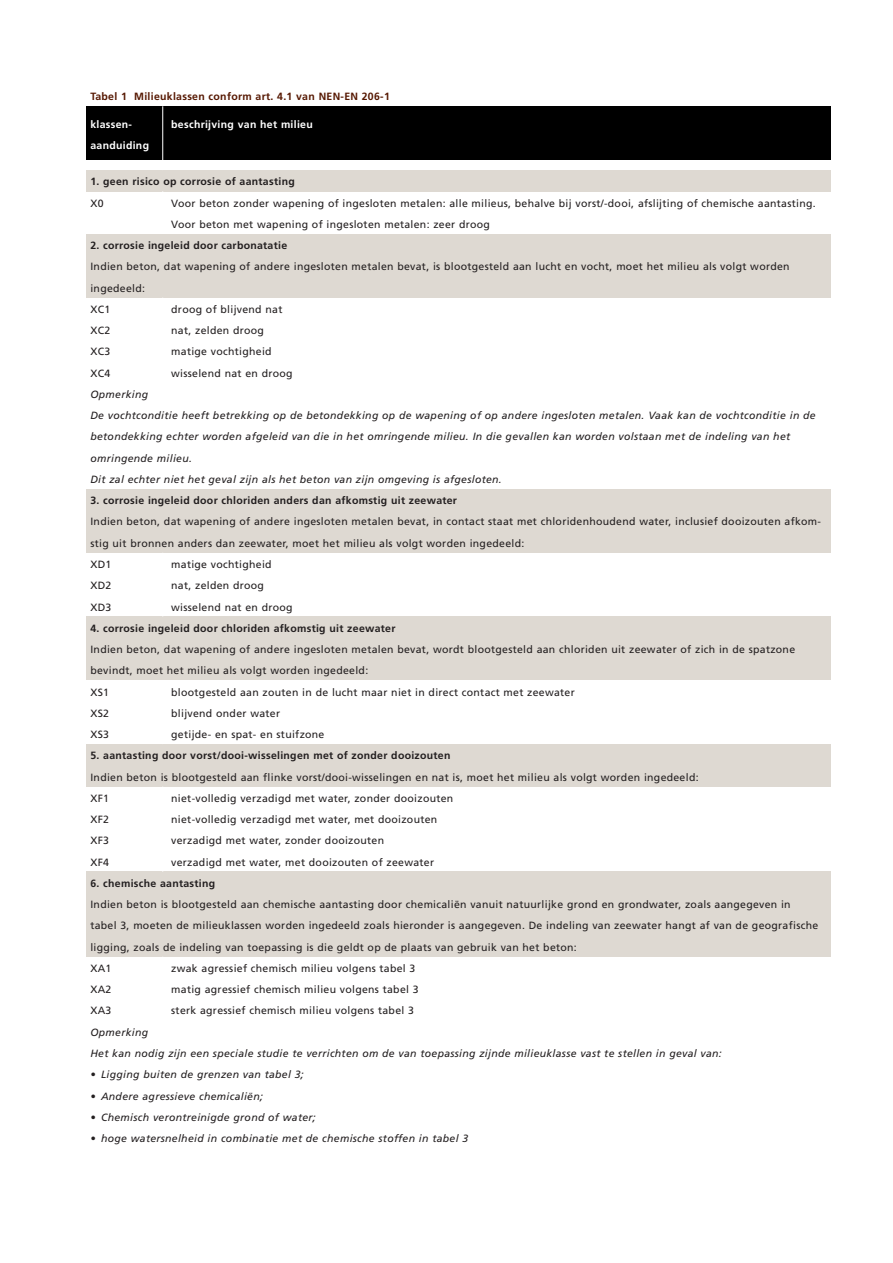
<style>
.page{position:relative;width:893px;height:1263px;background:#fff}
.page>*{position:absolute;margin:0;border:0;box-sizing:border-box;transform-origin:0 0}
.t1{font:10.5px/21.3px "Frutiger";letter-spacing:.03em;color:#231f20}
.t2{font:italic 10.5px/21.3px "Frutiger";letter-spacing:.03em;color:#231f20}
.t3{font:700 10.5px "Frutiger";letter-spacing:.03em;color:#231f20}
.t4{font:700 10.5px "Frutiger";letter-spacing:.03em;color:#561802}
.t5{font:700 10.5px "Frutiger";letter-spacing:.03em;color:#fff}
</style>
<div class="page">
<div style="left:86px;top:106px;width:744px;height:53px;background:#000"></div>
<div style="left:86px;top:170px;width:744px;height:21px;background:#ded9d2"></div>
<div style="left:86px;top:234px;width:744px;height:64px;background:#ded9d2"></div>
<div style="left:86px;top:489px;width:744px;height:64px;background:#ded9d2"></div>
<div style="left:86px;top:617px;width:744px;height:63px;background:#ded9d2"></div>
<div style="left:86px;top:744px;width:744px;height:43px;background:#ded9d2"></div>
<div style="left:86px;top:872px;width:744px;height:85px;background:#ded9d2"></div>
<hr style="left:162px;top:106px;width:1px;height:64px;background:#fff">
<p class="t4" style="left:90px;top:92px;width:301px">Tabel 1 Milieuklassen conform art. 4.1 van NEN-EN 206-1</p>
<p class="t5" style="left:90px;top:120px;width:43px">klassen-</p>
<p class="t5" style="left:171px;top:120px;width:143px">beschrijving van het milieu</p>
<p class="t5" style="left:90px;top:141px;width:60px">aanduiding</p>
<p class="t3" style="left:90px;top:177px;width:206px">1. geen risico op corrosie of aantasting</p>
<p class="t1" style="left:90px;top:193px;width:15px">X0</p>
<p class="t1" style="left:171px;top:193px;width:646px">Voor beton zonder wapening of ingesloten metalen: alle milieus, behalve bij vorst/-dooi, afslijting of chemische aantasting.<br>Voor beton met wapening of ingesloten metalen: zeer droog</p>
<p class="t3" style="left:90px;top:241px;width:198px">2. corrosie ingeleid door carbonatatie</p>
<p class="t1" style="left:90px;top:257px;width:700px">Indien beton, dat wapening of andere ingesloten metalen bevat, is blootgesteld aan lucht en vocht, moet het milieu als volgt worden ingedeeld:<br>XC1</p>
<p class="t1" style="left:171px;top:299px;width:113px">droog of blijvend nat</p>
<p class="t1" style="left:90px;top:321px;width:21px">XC2</p>
<p class="t1" style="left:171px;top:321px;width:94px">nat, zelden droog</p>
<p class="t1" style="left:90px;top:342px;width:21px">XC3</p>
<p class="t1" style="left:171px;top:342px;width:102px">matige vochtigheid</p>
<p class="t1" style="left:90px;top:363px;width:21px">XC4</p>
<p class="t1" style="left:171px;top:363px;width:123px">wisselend nat en droog</p>
<p class="t2" style="left:90px;top:384px;width:726px">Opmerking<br>De vochtconditie heeft betrekking op de betondekking op de wapening of op andere ingesloten metalen. Vaak kan de vochtconditie in de betondekking echter worden afgeleid van die in het omringende milieu. In die gevallen kan worden volstaan met de indeling van het omringende milieu.<br>Dit zal echter niet het geval zijn als het beton van zijn omgeving is afgesloten.</p>
<p class="t3" style="left:90px;top:496px;width:368px">3. corrosie ingeleid door chloriden anders dan afkomstig uit zeewater</p>
<p class="t1" style="left:90px;top:512px;width:732px">Indien beton, dat wapening of andere ingesloten metalen bevat, in contact staat met chloridenhoudend water, inclusief dooizouten afkom&shy;stig uit bronnen anders dan zeewater, moet het milieu als volgt worden ingedeeld:<br>XD1</p>
<p class="t1" style="left:171px;top:555px;width:102px">matige vochtigheid</p>
<p class="t1" style="left:90px;top:576px;width:23px">XD2</p>
<p class="t1" style="left:171px;top:576px;width:94px">nat, zelden droog</p>
<p class="t1" style="left:90px;top:597px;width:23px">XD3</p>
<p class="t1" style="left:171px;top:597px;width:123px">wisselend nat en droog</p>
<p class="t3" style="left:90px;top:624px;width:306px">4. corrosie ingeleid door chloriden afkomstig uit zeewater</p>
<p class="t1" style="left:90px;top:640px;width:706px">Indien beton, dat wapening of andere ingesloten metalen bevat, wordt blootgesteld aan chloriden uit zeewater of zich in de spatzone bevindt, moet het milieu als volgt worden ingedeeld:<br>XS1</p>
<p class="t1" style="left:171px;top:682px;width:405px">blootgesteld aan zouten in de lucht maar niet in direct contact met zeewater</p>
<p class="t1" style="left:90px;top:703px;width:20px">XS2</p>
<p class="t1" style="left:171px;top:703px;width:110px">blijvend onder water</p>
<p class="t1" style="left:90px;top:725px;width:20px">XS3</p>
<p class="t1" style="left:171px;top:725px;width:155px">getijde- en spat- en stuifzone</p>
<p class="t3" style="left:90px;top:751px;width:361px">5. aantasting door vorst/dooi-wisselingen met of zonder dooizouten</p>
<p class="t1" style="left:90px;top:767px;width:609px">Indien beton is blootgesteld aan flinke vorst/dooi-wisselingen en nat is, moet het milieu als volgt worden ingedeeld:<br>XF1</p>
<p class="t1" style="left:171px;top:788px;width:283px">niet-volledig verzadigd met water, zonder dooizouten</p>
<p class="t1" style="left:90px;top:810px;width:20px">XF2</p>
<p class="t1" style="left:171px;top:810px;width:267px">niet-volledig verzadigd met water, met dooizouten</p>
<p class="t1" style="left:90px;top:831px;width:20px">XF3</p>
<p class="t1" style="left:171px;top:831px;width:214px">verzadigd met water, zonder dooizouten</p>
<p class="t1" style="left:90px;top:852px;width:20px">XF4</p>
<p class="t1" style="left:171px;top:852px;width:264px">verzadigd met water, met dooizouten of zeewater</p>
<p class="t3" style="left:90px;top:879px;width:126px">6. chemische aantasting</p>
<p class="t1" style="left:90px;top:895px;width:729px">Indien beton is blootgesteld aan chemische aantasting door chemicaliën vanuit natuurlijke grond en grondwater, zoals aangegeven in tabel 3, moeten de milieuklassen worden ingedeeld zoals hieronder is aangegeven. De indeling van zeewater hangt af van de geografische ligging, zoals de indeling van toepassing is die geldt op de plaats van gebruik van het beton:<br>XA1</p>
<p class="t1" style="left:171px;top:958px;width:246px">zwak agressief chemisch milieu volgens tabel 3</p>
<p class="t1" style="left:90px;top:980px;width:23px">XA2</p>
<p class="t1" style="left:171px;top:980px;width:249px">matig agressief chemisch milieu volgens tabel 3</p>
<p class="t1" style="left:90px;top:1001px;width:23px">XA3</p>
<p class="t1" style="left:171px;top:1001px;width:244px">sterk agressief chemisch milieu volgens tabel 3</p>
<p class="t2" style="left:90px;top:1022px;width:633px">Opmerking<br>Het kan nodig zijn een speciale studie te verrichten om de van toepassing zijnde milieuklasse vast te stellen in geval van:</p>
<p class="t2" style="left:90px;top:1065px;width:215px">• Ligging buiten de grenzen van tabel 3;</p>
<p class="t2" style="left:90px;top:1086px;width:174px">• Andere agressieve chemicaliën;</p>
<p class="t2" style="left:90px;top:1107px;width:227px">• Chemisch verontreinigde grond of water;</p>
<p class="t2" style="left:90px;top:1129px;width:379px">• hoge watersnelheid in combinatie met de chemische stoffen in tabel 3</p>
</div>
